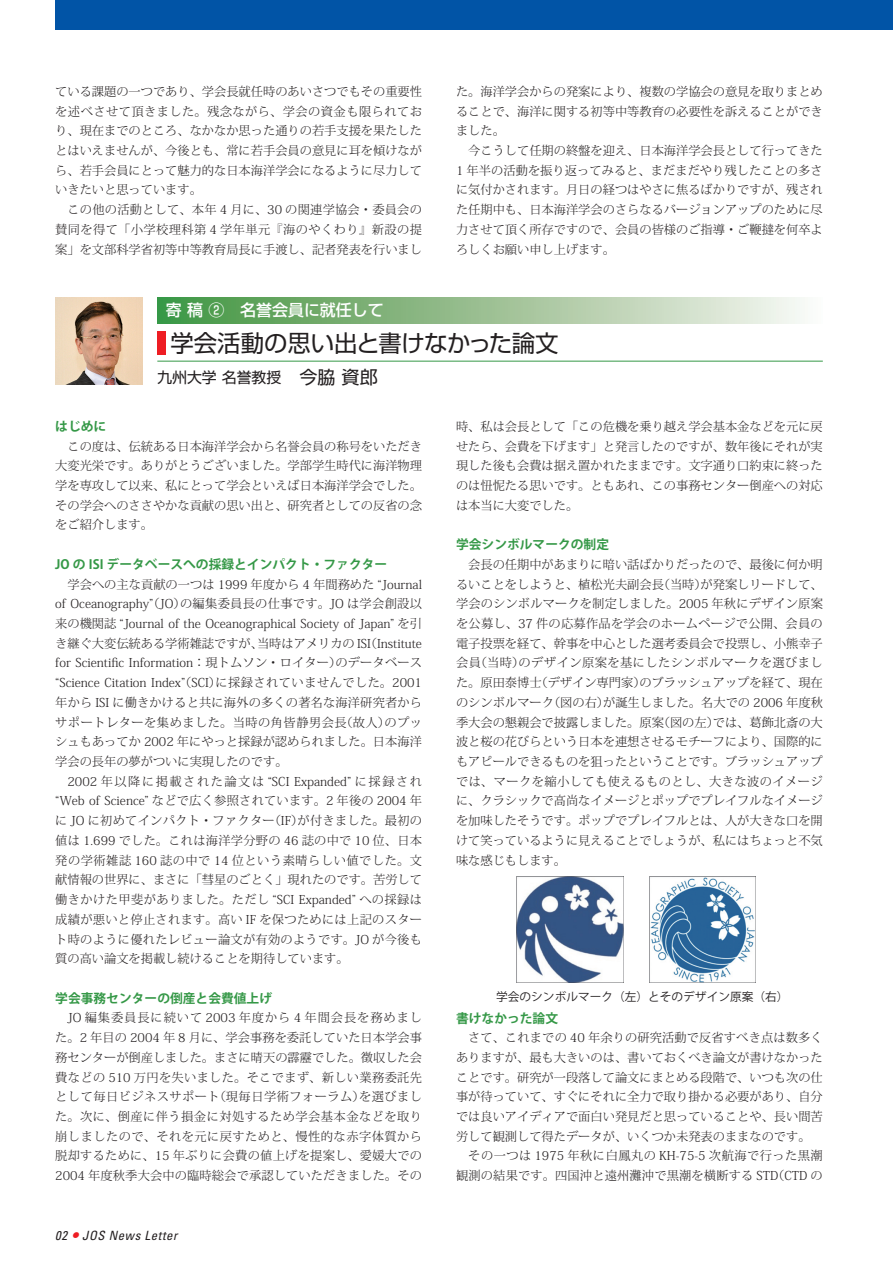
<style>
.page{position:relative;width:893px;height:1263px;background:#fff}
.page>*{position:absolute;margin:0;border:0;box-sizing:border-box;transform-origin:0 0}
.t1{font:23.4px "Shin Go Pro";letter-spacing:-.01em;color:#231f20}
.t2{font:500 15.9px "Shin Go Pro";color:#fff}
.t3{font:14.85px "Shin Go Pro";color:#231f20}
.t4{font:700 12.75px "Koz Go Pro";color:#359847}
.t5{font:italic condensed 12.75px "Univers";letter-spacing:.05em;color:#231f20}
.t6{font:300 12.15px/19.6px "Koz Min Pro";color:#231f20;text-align:justify}
.t7{font:11.7px "Koz Go Pro";color:#231f20}
.s1{font-size:18px}
.s2{font-size:19.2px;color:#ee1d23}
</style>
<div class="page">
<div style="left:55px;top:0;width:838px;height:30px;background:#0154a6"></div>
<div style="left:157px;top:298px;width:666px;height:25px;background:linear-gradient(to right,#40923d,#fbf6f2)"></div>
<img style="left:55px;top:298px;width:87px;height:87px">
<hr style="left:157px;top:361px;width:666px;height:1px;background:#359847">
<div style="left:157px;top:332px;width:9px;height:23px;background:#ee1d23"></div>
<img style="left:649px;top:876px;width:107px;height:106px">
<img style="left:516px;top:876px;width:107px;height:106px">
<p class="t6" style="left:55px;top:81px;width:368px">ている課題の一つであり、学会長就任時のあいさつでもその重要性を述べさせて頂きました。残念ながら、学会の資金も限られており、現在までのところ、なかなか思った通りの若手支援を果たしたとはいえませんが、今後とも、常に若手会員の意見に耳を傾けながら、若手会員にとって魅力的な日本海洋学会になるように尽力していきたいと思っています。</p>
<p class="t6" style="left:55px;top:199px;width:368px;text-indent:12px">この他の活動として、本年 4 月に、30 の関連学協会・委員会の賛同を得て「小学校理科第 4 学年単元『海のやくわり』新設の提案」を文部科学省初等中等教育局長に手渡し、記者発表を行いまし</p>
<p class="t6" style="left:456px;top:81px;width:368px">た。海洋学会からの発案により、複数の学協会の意見を取りまとめることで、海洋に関する初等中等教育の必要性を訴えることができました。</p>
<p class="t6" style="left:456px;top:140px;width:368px;text-indent:12px">今こうして任期の終盤を迎え、日本海洋学会長として行ってきた1 年半の活動を振り返ってみると、まだまだやり残したことの多さに気付かされます。月日の経つはやさに焦るばかりですが、残された任期中も、日本海洋学会のさらなるバージョンアップのために尽力させて頂く所存ですので、会員の皆様のご指導・ご鞭撻を何卒よろしくお願い申し上げます。</p>
<h2 class="t2" style="left:166px;top:297px;width:219px">寄 稿 ②　名誉会員に就任して</h2>
<h1 class="t1" style="left:171px;top:324px;width:390px">学会活動の思い出と書けなかった論文</h1>
<p class="t3" style="left:157px;top:365px;width:222px">九州大学名誉教授<span class="s1">　今脇資郎</span></p>
<p class="t4" style="left:55px;top:418px;width:53px">はじめに</p>
<p class="t6" style="left:55px;top:436px;width:368px;text-indent:12px">この度は、伝統ある日本海洋学会から名誉会員の称号をいただき大変光栄です。ありがとうございました。学部学生時代に海洋物理学を専攻して以来、私にとって学会といえば日本海洋学会でした。その学会へのささやかな貢献の思い出と、研究者としての反省の念をご紹介します。</p>
<p class="t4" style="left:55px;top:556px;width:334px">JO の ISI データベースへの採録とインパクト・ファクター</p>
<p class="t6" style="left:55px;top:574px;width:368px;text-indent:12px">学会への主な貢献の一つは 1999 年度から 4 年間務めた “Journal of Oceanography”（JO）の編集委員長の仕事です。JO は学会創設以来の機関誌 “Journal of the Oceanographical Society of Japan” を引き継ぐ大変伝統ある学術雑誌ですが、当時はアメリカの ISI（Institute for Scientific Information：現トムソン・ロイター）のデータベース“Science Citation Index”（SCI）に採録されていませんでした。2001年から ISI に働きかけると共に海外の多くの著名な海洋研究者からサポートレターを集めました。当時の角皆静男会長（故人）のプッシュもあってか 2002 年にやっと採録が認められました。日本海洋学会の長年の夢がついに実現したのです。</p>
<p class="t6" style="left:55px;top:771px;width:368px;text-indent:12px">2002 年以降に掲載された論文は “SCI Expanded” に採録され“Web of Science” などで広く参照されています。2 年後の 2004 年に JO に初めてインパクト・ファクター（IF）が付きました。最初の値は 1.699 でした。これは海洋学分野の 46 誌の中で 10 位、日本発の学術雑誌 160 誌の中で 14 位という素晴らしい値でした。文献情報の世界に、まさに「彗星のごとく」現れたのです。苦労して働きかけた甲斐がありました。ただし “SCI Expanded” への採録は成績が悪いと停止されます。高い IF を保つためには上記のスタート時のように優れたレビュー論文が有効のようです。JO が今後も質の高い論文を掲載し続けることを期待しています。</p>
<p class="t4" style="left:55px;top:990px;width:218px">学会事務センターの倒産と会費値上げ</p>
<p class="t6" style="left:55px;top:1008px;width:368px;text-indent:12px">JO 編集委員長に続いて 2003 年度から 4 年間会長を務めました。2 年目の 2004 年 8 月に、学会事務を委託していた日本学会事務センターが倒産しました。まさに晴天の霹靂でした。徴収した会費などの 510 万円を失いました。そこでまず、新しい業務委託先として毎日ビジネスサポート（現毎日学術フォーラム）を選びました。次に、倒産に伴う損金に対処するため学会基本金などを取り崩しましたので、それを元に戻すためと、慢性的な赤字体質から脱却するために、15 年ぶりに会費の値上げを提案し、愛媛大での2004 年度秋季大会中の臨時総会で承認していただきました。その</p>
<p class="t5" style="left:55px;top:1227px;width:124px">02 <span class="s2">•</span> JOS News Letter</p>
<p class="t6" style="left:456px;top:416px;width:368px">時、私は会長として「この危機を乗り越え学会基本金などを元に戻せたら、会費を下げます」と発言したのですが、数年後にそれが実現した後も会費は据え置かれたままです。文字通り口約束に終ったのは忸怩たる思いです。ともあれ、この事務センター倒産への対応は本当に大変でした。</p>
<p class="t4" style="left:456px;top:536px;width:155px">学会シンボルマークの制定</p>
<p class="t6" style="left:456px;top:554px;width:368px;text-indent:12px">会長の任期中があまりに暗い話ばかりだったので、最後に何か明るいことをしようと、植松光夫副会長（当時）が発案しリードして、学会のシンボルマークを制定しました。2005 年秋にデザイン原案を公募し、37 件の応募作品を学会のホームページで公開、会員の電子投票を経て、幹事を中心とした選考委員会で投票し、小熊幸子会員（当時）のデザイン原案を基にしたシンボルマークを選びました。原田泰博士（デザイン専門家）のブラッシュアップを経て、現在のシンボルマーク（図の右）が誕生しました。名大での 2006 年度秋季大会の懇親会で披露しました。原案（図の左）では、葛飾北斎の大波と桜の花びらという日本を連想させるモチーフにより、国際的にもアピールできるものを狙ったということです。ブラッシュアップでは、マークを縮小しても使えるものとし、大きな波のイメージに、クラシックで高尚なイメージとポップでプレイフルなイメージを加味したそうです。ポップでプレイフルとは、人が大きな口を開けて笑っているように見えることでしょうが、私にはちょっと不気味な感じもします。</p>
<p class="t7" style="left:496px;top:989px;width:294px">学会のシンボルマーク（左）とそのデザイン原案（右）</p>
<p class="t4" style="left:456px;top:1010px;width:104px">書けなかった論文</p>
<p class="t6" style="left:456px;top:1027px;width:368px;text-indent:12px">さて、これまでの 40 年余りの研究活動で反省すべき点は数多くありますが、最も大きいのは、書いておくべき論文が書けなかったことです。研究が一段落して論文にまとめる段階で、いつも次の仕事が待っていて、すぐにそれに全力で取り掛かる必要があり、自分では良いアイディアで面白い発見だと思っていることや、長い間苦労して観測して得たデータが、いくつか未発表のままなのです。</p>
<p class="t6" style="left:456px;top:1146px;width:368px;text-align:right">その一つは 1975 年秋に白鳳丸の KH-75-5 次航海で行った黒潮観測の結果です。四国沖と遠州灘沖で黒潮を横断する STD（CTD の</p>
</div>
